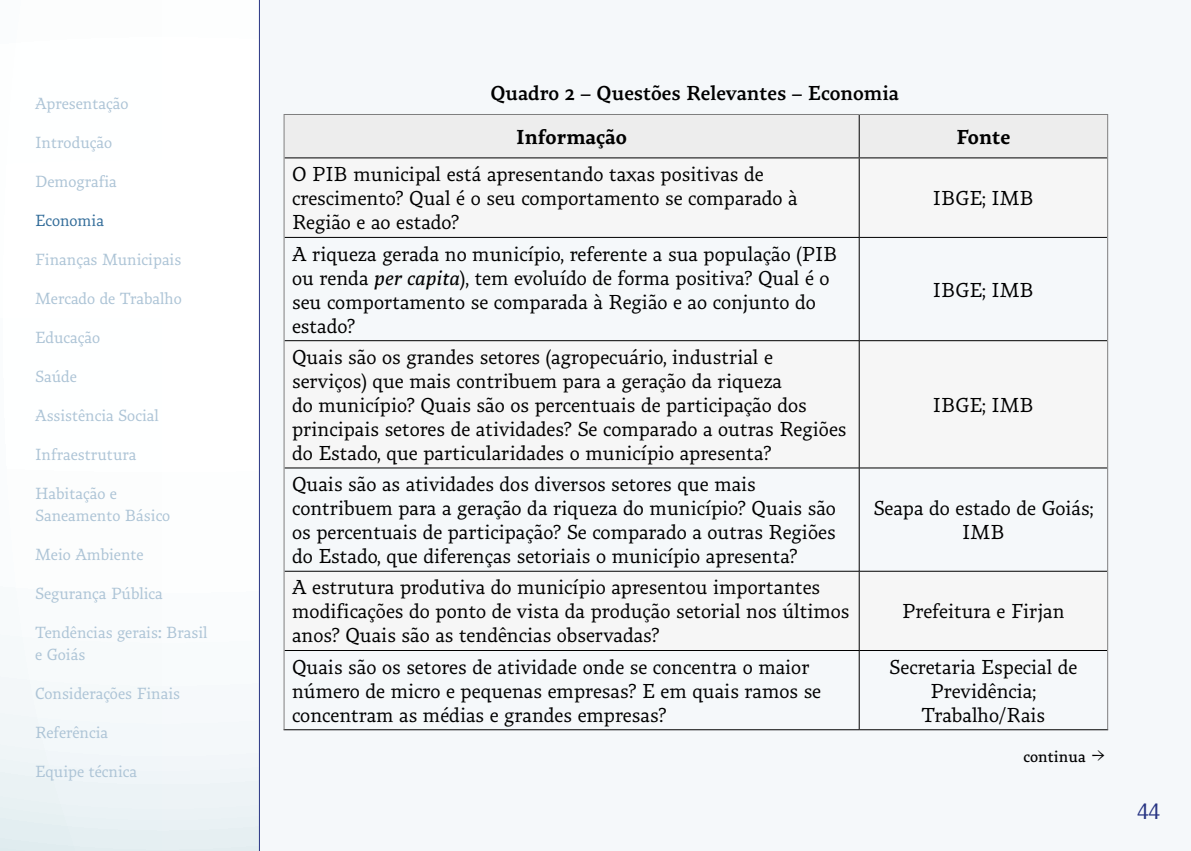
<style>
.page{position:relative;width:1191px;height:851px;background:#fff}
.page>*{position:absolute;margin:0;border:0;box-sizing:border-box;transform-origin:0 0}
.t1{font:24px "Tzimmes";color:#283583}
.t2{font:20px/24px "Tzimmes";color:#000}
.t3{font:600 20px "Tzimmes";color:#000}
.t4{font:700 20px "Tzimmes";color:#000}
.t5{font:16px/22px "Tzimmes";color:#adc4d6}
.t6{font:16px "Tzimmes";color:#326c99}
.t7{font:500 15.6px "Tzimmes";color:#000}
.s1{font-family:"Bree Serif"}
.s2{font-weight:500;font-style:italic}
.s3{font-size:18.8px}
</style>
<div class="page">
<div style="left:257px;top:0;width:934px;height:850px;background:#f5f8fa"></div>
<svg style="left:0;top:640px;width:259px;height:210px"></svg>
<hr style="left:259px;top:0;width:1px;height:850px;background:#283583">
<div style="left:284px;top:115px;width:823px;height:42px;background:#ededed"></div>
<svg style="left:284px;top:158px;width:823px;height:492px"></svg>
<hr style="left:859px;top:158px;width:1px;height:79px;background:#000">
<hr style="left:284px;top:237px;width:575px;height:1px;background:#000">
<hr style="left:859px;top:237px;width:248px;height:1px;background:#000">
<hr style="left:859px;top:237px;width:1px;height:103px;background:#000">
<hr style="left:284px;top:340px;width:575px;height:1px;background:#000">
<hr style="left:859px;top:340px;width:248px;height:1px;background:#000">
<hr style="left:859px;top:341px;width:1px;height:126px;background:#000">
<hr style="left:284px;top:467px;width:575px;height:1px;background:#000">
<hr style="left:859px;top:467px;width:248px;height:1px;background:#000">
<hr style="left:859px;top:468px;width:1px;height:103px;background:#000">
<hr style="left:284px;top:571px;width:575px;height:1px;background:#000">
<hr style="left:859px;top:571px;width:248px;height:1px;background:#000">
<hr style="left:859px;top:571px;width:1px;height:79px;background:#000">
<hr style="left:284px;top:650px;width:575px;height:1px;background:#000">
<hr style="left:859px;top:650px;width:248px;height:1px;background:#000">
<hr style="left:859px;top:650px;width:1px;height:79px;background:#000">
<hr style="left:859px;top:115px;width:1px;height:42px;background:#000">
<hr style="left:283px;top:729px;width:576px;height:1px;background:#000">
<hr style="left:859px;top:729px;width:249px;height:1px;background:#000">
<hr style="left:284px;top:157px;width:575px;height:1px;background:#000">
<hr style="left:859px;top:157px;width:248px;height:1px;background:#000">
<hr style="left:283px;top:158px;width:1px;height:79px;background:#7f7f7f">
<hr style="left:1107px;top:158px;width:1px;height:79px;background:#7f7f7f">
<hr style="left:283px;top:237px;width:1px;height:103px;background:#7f7f7f">
<hr style="left:1107px;top:237px;width:1px;height:103px;background:#7f7f7f">
<hr style="left:283px;top:340px;width:1px;height:128px;background:#7f7f7f">
<hr style="left:1107px;top:340px;width:1px;height:128px;background:#7f7f7f">
<hr style="left:283px;top:468px;width:1px;height:103px;background:#7f7f7f">
<hr style="left:1107px;top:468px;width:1px;height:103px;background:#7f7f7f">
<hr style="left:283px;top:571px;width:1px;height:79px;background:#7f7f7f">
<hr style="left:1107px;top:571px;width:1px;height:79px;background:#7f7f7f">
<hr style="left:283px;top:650px;width:1px;height:79px;background:#7f7f7f">
<hr style="left:1107px;top:650px;width:1px;height:79px;background:#7f7f7f">
<hr style="left:283px;top:114px;width:576px;height:1px;background:#7f7f7f">
<hr style="left:283px;top:115px;width:1px;height:43px;background:#7f7f7f">
<hr style="left:859px;top:114px;width:249px;height:1px;background:#7f7f7f">
<hr style="left:1107px;top:115px;width:1px;height:43px;background:#7f7f7f">
<p class="t5" style="left:35px;top:92px;width:95px">Apresentação</p>
<p class="t5" style="left:35px;top:131px;width:78px">Introdução</p>
<p class="t5" style="left:35px;top:170px;width:83px">Demografia</p>
<p class="t6" style="left:35px;top:210px;width:70px">Economia</p>
<p class="t5" style="left:35px;top:248px;width:148px">Finanças Municipais</p>
<p class="t5" style="left:35px;top:287px;width:148px">Mercado de Trabalho</p>
<p class="t5" style="left:35px;top:326px;width:66px">Educação</p>
<p class="t5" style="left:35px;top:365px;width:43px">Saúde</p>
<p class="t5" style="left:35px;top:404px;width:125px">Assistência Social</p>
<p class="t5" style="left:35px;top:443px;width:103px">Infraestrutura</p>
<p class="t5" style="left:35px;top:482px;width:137px">Habitação e<br>Saneamento Básico</p>
<p class="t5" style="left:35px;top:543px;width:110px">Meio Ambiente</p>
<p class="t5" style="left:35px;top:582px;width:129px">Segurança Pública</p>
<p class="t5" style="left:35px;top:621px;width:174px">Tendências gerais<span class="s1">:</span> Brasil e Goiás</p>
<p class="t5" style="left:35px;top:682px;width:146px">Considerações Finais</p>
<p class="t5" style="left:35px;top:721px;width:75px">Referência</p>
<p class="t5" style="left:35px;top:760px;width:103px">Equipe técnica</p>
<p class="t3" style="left:490px;top:80px;width:410px">Quadro 2 – Questões Relevantes – Economia</p>
<p class="t4" style="left:516px;top:124px;width:112px">Informação</p>
<p class="t4" style="left:956px;top:124px;width:55px">Fonte</p>
<p class="t2" style="left:292px;top:162px;width:507px">O PIB municipal está apresentando taxas positivas de crescimento? Qual é o seu comportamento se comparado à<br>Região e ao estado?</p>
<p class="t2" style="left:933px;top:186px;width:102px">IBGE; IMB</p>
<p class="t2" style="left:292px;top:242px;width:547px">A riqueza gerada no município, referente a sua população (PIB ou renda <span class="s2">per capita</span>), tem evoluído de forma positiva? Qual é o seu comportamento se comparada à Região e ao conjunto do estado?</p>
<p class="t2" style="left:292px;top:345px;width:556px">Quais são os grandes setores (agropecuário, industrial e serviços) que mais contribuem para a geração da riqueza<br>do município? Quais são os percentuais de participação dos principais setores de atividades? Se comparado a outras Regiões do Estado, que particularidades o município apresenta?</p>
<p class="t2" style="left:292px;top:472px;width:545px">Quais são as atividades dos diversos setores que mais contribuem para a geração da riqueza do município? Quais são os percentuais de participação? Se comparado a outras Regiões do Estado, que diferenças setoriais o município apresenta?</p>
<p class="t2" style="left:292px;top:575px;width:559px">A estrutura produtiva do município apresentou importantes modificações do ponto de vista da produção setorial nos últimos anos? Quais são as tendências observadas?</p>
<p class="t2" style="left:933px;top:278px;width:102px">IBGE; IMB</p>
<p class="t2" style="left:933px;top:393px;width:102px">IBGE; IMB</p>
<p class="t2" style="left:873px;top:496px;width:222px;text-align:center">Seapa do estado de Goiás;<br>IMB</p>
<p class="t2" style="left:902px;top:599px;width:164px">Prefeitura e Firjan</p>
<p class="t2" style="left:292px;top:654px;width:530px">Quais são os setores de atividade onde se concentra o maior número de micro e pequenas empresas? E em quais ramos se concentram as médias e grandes empresas?</p>
<p class="t2" style="left:889px;top:654px;width:190px;text-align:center">Secretaria Especial de<br>Previdência;<br>Trabalho/Rais</p>
<p class="t7" style="left:1023px;top:746px;width:84px">continua <span class="s3">→</span></p>
<p class="t1" style="left:1137px;top:792px;width:25px">44</p>
</div>
